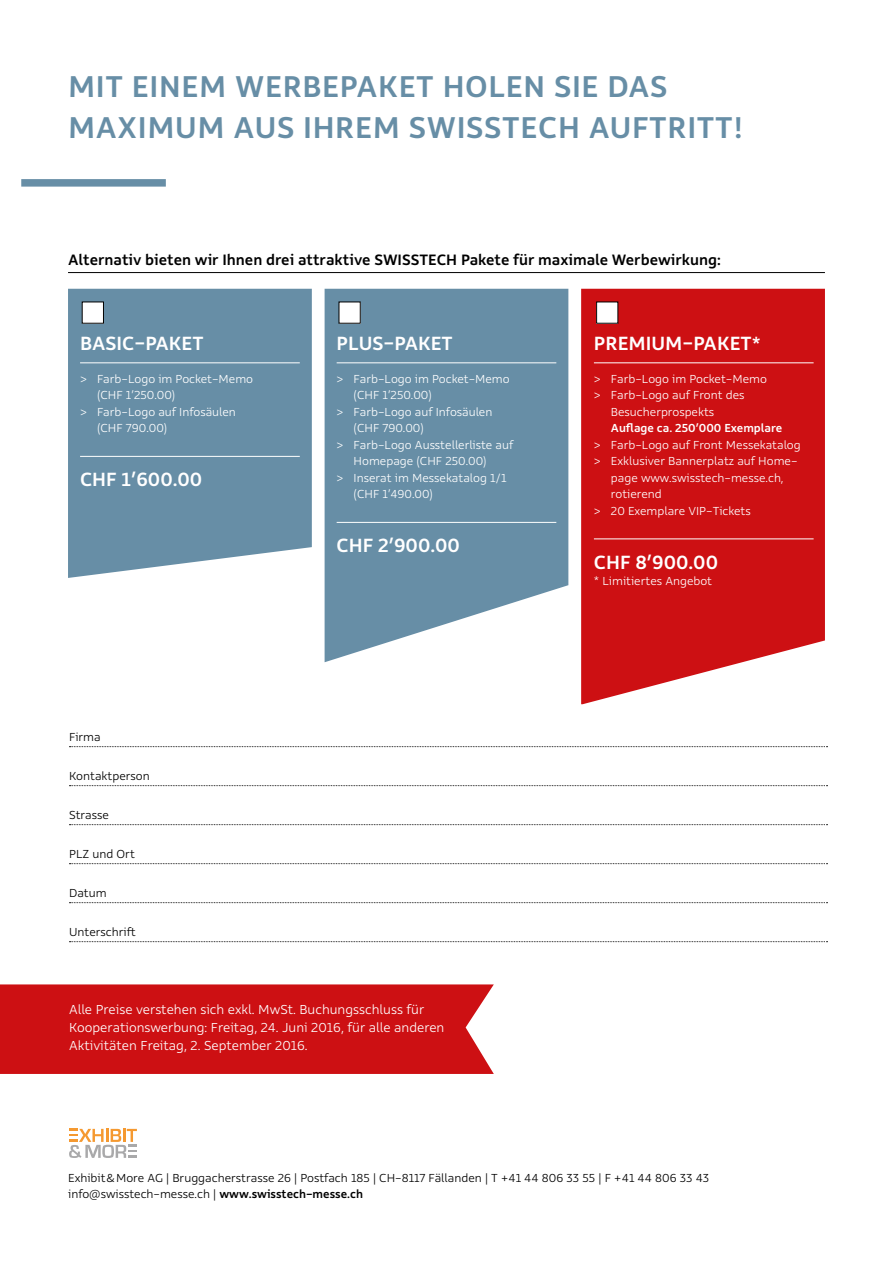
<style>
.page{position:relative;width:893px;height:1263px;background:#fff}
.page>*{position:absolute;margin:0;border:0;box-sizing:border-box;transform-origin:0 0}
.t1{font:500 33px "Rehn";letter-spacing:.02em;color:#678ea6}
.t2{font:500 21px "Rehn";color:#fff}
.t3{font:500 16.5px "Rehn";color:#000}
.t4{font:300 14.25px/18px "Rehn";color:#fff}
.t5{font:300 12.75px "Rehn";color:#fff}
.t6{font:300 12.75px/16.5px "Rehn";color:#000}
.t7{font:500 12.75px "Rehn";color:#fff}
.s1{font-weight:500}
</style>
<div class="page">
<hr style="left:68px;top:272px;width:757px;height:1px;background:#000">
<div style="left:68px;top:289px;width:244px;height:289px;background:#678ea6"></div>
<hr style="left:80px;top:363px;width:220px;height:1px;background:#fff">
<hr style="left:80px;top:456px;width:220px;height:1px;background:#fff">
<svg style="left:325px;top:289px;width:243px;height:373px;background:#7699af"></svg>
<hr style="left:337px;top:363px;width:219px;height:1px;background:#fff">
<hr style="left:337px;top:522px;width:219px;height:1px;background:#fff">
<svg style="left:581px;top:289px;width:244px;height:415px;background:#d02325"></svg>
<hr style="left:594px;top:363px;width:220px;height:1px;background:#fff">
<hr style="left:594px;top:539px;width:220px;height:1px;background:#fff">
<div style="left:82px;top:302px;width:21px;height:21px;background:#fff"></div>
<div style="left:339px;top:302px;width:21px;height:21px;background:#fff"></div>
<div style="left:597px;top:302px;width:21px;height:21px;background:#fff"></div>
<svg style="left:69px;top:746px;width:758px;height:1px"></svg>
<svg style="left:69px;top:785px;width:758px;height:1px"></svg>
<svg style="left:69px;top:824px;width:758px;height:1px"></svg>
<svg style="left:69px;top:863px;width:758px;height:1px"></svg>
<svg style="left:69px;top:902px;width:758px;height:1px"></svg>
<svg style="left:69px;top:941px;width:758px;height:1px"></svg>
<svg style="left:69px;top:1129px;width:68px;height:29px"></svg>
<div style="left:21px;top:179px;width:145px;height:8px;background:#678ea6"></div>
<div style="left:0;top:984px;width:494px;height:90px;background:#cd1013"></div>
<h1 class="t1" style="left:68px;top:65px;width:83px">Mit einem</h1>
<h1 class="t1" style="left:235px;top:65px;width:50px">Werbepaket</h1>
<h1 class="t1" style="left:443px;top:65px;width:65px">holen</h1>
<h1 class="t1" style="left:554px;top:65px;width:74px">Sie das</h1>
<h1 class="t1" style="left:68px;top:105px;width:267px">Maxim um aus Ihrem</h1>
<h1 class="t1" style="left:409px;top:105px;width:20px">swisstech</h1>
<h1 class="t1" style="left:589px;top:105px;width:61px">Auftritt</h1>
<h1 class="t1" style="left:733px;top:105px;width:11px">!</h1>
<p class="t3" style="left:68px;top:249px;width:654px">Alternativ bieten wir Ihnen drei attraktive SWISSTECH Pakete für maximale Werbewirkung:</p>
<h2 class="t2" style="left:80px;top:329px;width:24px">Basic</h2>
<h2 class="t2" style="left:135px;top:329px;width:24px">-paket</h2>
<p class="t5" style="left:80px;top:370px;width:175px">&gt; Farb-Logo im Pocket-Memo</p>
<p class="t5" style="left:97px;top:387px;width:80px">(CHF 1’250.00)</p>
<p class="t5" style="left:80px;top:403px;width:157px">&gt; Farb-Logo auf Infosäulen</p>
<p class="t5" style="left:97px;top:420px;width:72px">(CHF 790.00)</p>
<h2 class="t2" style="left:80px;top:466px;width:124px">CHF 1’600.00</h2>
<p class="t6" style="left:69px;top:728px;width:33px">Firma</p>
<p class="t6" style="left:69px;top:767px;width:82px">Kontaktperson</p>
<p class="t6" style="left:69px;top:806px;width:41px">Strasse</p>
<p class="t6" style="left:69px;top:845px;width:67px">PLZ und Ort</p>
<p class="t6" style="left:69px;top:884px;width:39px">Datum</p>
<p class="t6" style="left:69px;top:923px;width:68px">Unterschrift</p>
<h2 class="t2" style="left:337px;top:329px;width:71px">Plus-paket</h2>
<p class="t5" style="left:337px;top:370px;width:175px">&gt; Farb-Logo im Pocket-Memo</p>
<p class="t5" style="left:354px;top:387px;width:80px">(CHF 1’250.00)</p>
<p class="t5" style="left:337px;top:403px;width:157px">&gt; Farb-Logo auf Infosäulen</p>
<p class="t5" style="left:354px;top:420px;width:72px">(CHF 790.00)</p>
<p class="t5" style="left:337px;top:436px;width:178px">&gt; Farb-Logo Ausstellerliste auf</p>
<p class="t5" style="left:354px;top:453px;width:135px">Homepage (CHF 250.00)</p>
<p class="t5" style="left:337px;top:469px;width:171px">&gt; Inserat im Messekatalog 1/1</p>
<p class="t5" style="left:354px;top:486px;width:81px">(CHF 1’490.00)</p>
<h2 class="t2" style="left:337px;top:532px;width:125px">CHF 2’900.00</h2>
<p class="t4" style="left:69px;top:1000px;width:377px">Alle Preise verstehen sich exkl. MwSt. Buchungsschluss für<br>Kooperationswerbung: Freitag, 24. Juni 2016, für alle anderen<br>Aktivitäten Freitag, 2. September 2016.</p>
<h2 class="t2" style="left:594px;top:329px;width:12px">premi</h2>
<h2 class="t2" style="left:651px;top:329px;width:55px">um-paket</h2>
<h2 class="t2" style="left:752px;top:329px;width:11px">*</h2>
<p class="t5" style="left:594px;top:370px;width:175px">&gt; Farb-Logo im Pocket-Memo</p>
<p class="t5" style="left:594px;top:387px;width:152px">&gt; Farb-Logo auf Front des</p>
<p class="t5" style="left:611px;top:403px;width:105px">Besucherprospekts</p>
<p class="t7" style="left:611px;top:420px;width:173px">Auflage ca. 250’000 Exemplare</p>
<p class="t5" style="left:594px;top:436px;width:208px">&gt; Farb-Logo auf Front Messekatalog</p>
<p class="t5" style="left:594px;top:453px;width:205px">&gt; Exklusiver Bannerplatz auf Home-</p>
<p class="t5" style="left:611px;top:469px;width:174px">page www.swisstech-messe.ch,</p>
<p class="t5" style="left:611px;top:486px;width:52px">rotierend</p>
<p class="t5" style="left:594px;top:502px;width:158px">&gt; 20 Exemplare VIP-Tickets</p>
<h2 class="t2" style="left:594px;top:548px;width:126px">CHF 8’900.00</h2>
<p class="t5" style="left:594px;top:573px;width:120px">* Limitiertes Angebot</p>
<p class="t6" style="left:68px;top:1169px;width:643px">Exhibit &amp; More AG | Bruggacherstrasse 26 | Postfach 185 | CH-8117 Fällanden | T +41 44 806 33 55 | F +41 44 806 33 43 info@swisstech-messe.ch | <span class="s1">www.swisstech-messe.ch</span></p>
</div>
